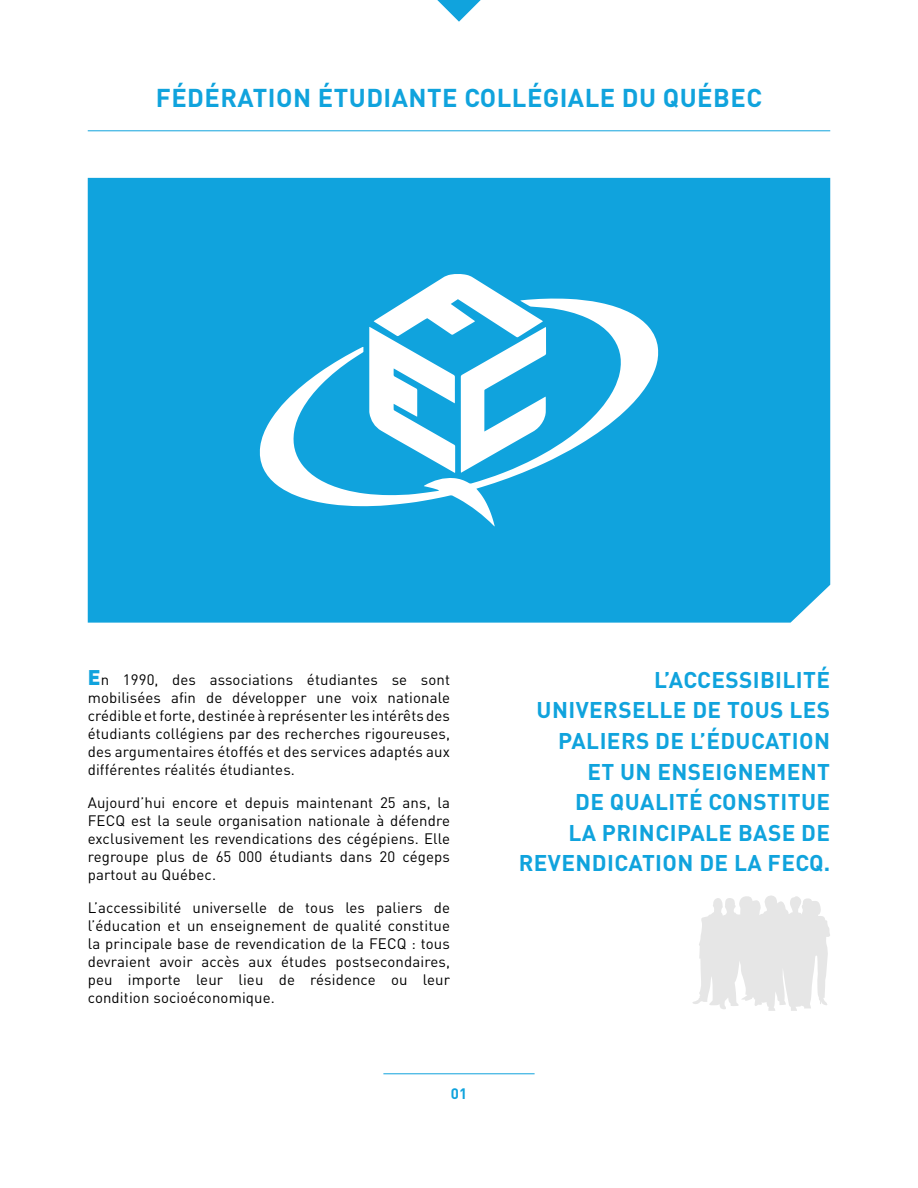
<style>
.page{position:relative;width:918px;height:1188px;background:#fff}
.page>*{position:absolute;margin:0;border:0;box-sizing:border-box;transform-origin:0 0}
.t1{font:700 25.5px "DIN Pro";letter-spacing:.02em;color:#10a3dd}
.t2{font:700 22.5px "DIN Pro";letter-spacing:.02em;color:#10a3dd}
.t3{font:15px/18px "DIN Pro";letter-spacing:.01em;color:#000001;text-align:justify}
.t4{font:700 15px "DIN Pro";color:#10a3dd}
.s1{font-weight:900;font-size:21px;color:#10a3dd}
</style>
<div class="page">
<hr style="left:88px;top:130px;width:742px;height:1px;background:#10a3dd">
<hr style="left:383px;top:1073px;width:152px;height:1px;background:#10a3dd">
<div style="left:88px;top:178px;width:742px;height:445px;background:#10a3dd"></div>
<svg style="left:437px;top:0;width:44px;height:22px"></svg>
<svg style="left:692px;top:895px;width:138px;height:116px"></svg>
<svg style="left:259px;top:298px;width:400px;height:229px;fill:#10a3dd"></svg>
<svg style="left:369px;top:274px;width:177px;height:199px"></svg>
<h1 class="t1" style="left:156px;top:81px;width:608px">FÉDÉRATION ÉTUDIANTE COLLÉGIALE DU QUÉBEC</h1>
<p class="t3" style="left:88px;top:670px;width:364px"><span class="s1">E</span>n 1990, des associations étudiantes se sont mobilisées afin de développer une voix nationale crédible et forte, destinée à représenter les intérêts des étudiants collégiens par des recherches rigoureuses, des argumentaires étoffés et des services adaptés aux différentes réalités étudiantes.</p>
<p class="t3" style="left:88px;top:793px;width:364px">Aujourd’hui encore et depuis maintenant 25 ans, la FECQ est la seule organisation nationale à défendre exclusivement les revendications des cégépiens. Elle regroupe plus de 65 000 étudiants dans 20 cégeps partout au Québec.</p>
<p class="t3" style="left:88px;top:898px;width:364px">L’accessibilité universelle de tous les paliers de l’éducation et un enseignement de qualité constitue la principale base de revendication de la FECQ : tous devraient avoir accès aux études postsecondaires, peu importe leur lieu de résidence ou leur condition socioéconomique.</p>
<p class="t4" style="left:451px;top:1084px;width:18px">01</p>
<h2 class="t2" style="left:654px;top:664px;width:177px">L’ACCESSIBILITÉ</h2>
<h2 class="t2" style="left:537px;top:695px;width:295px">UNIVERSELLE DE TOUS LES</h2>
<h2 class="t2" style="left:558px;top:726px;width:274px">PALIERS DE L’ÉDUCATION</h2>
<h2 class="t2" style="left:587px;top:756px;width:243px">ET UN ENSEIGNEMENT</h2>
<h2 class="t2" style="left:575px;top:787px;width:256px">DE QUALITÉ CONSTITUE</h2>
<h2 class="t2" style="left:568px;top:817px;width:263px">LA PRINCIPALE BASE DE</h2>
<h2 class="t2" style="left:519px;top:848px;width:264px">REVENDICATION DE LA FECQ</h2>
<h2 class="t2" style="left:824px;top:848px;width:8px">.</h2>
</div>
